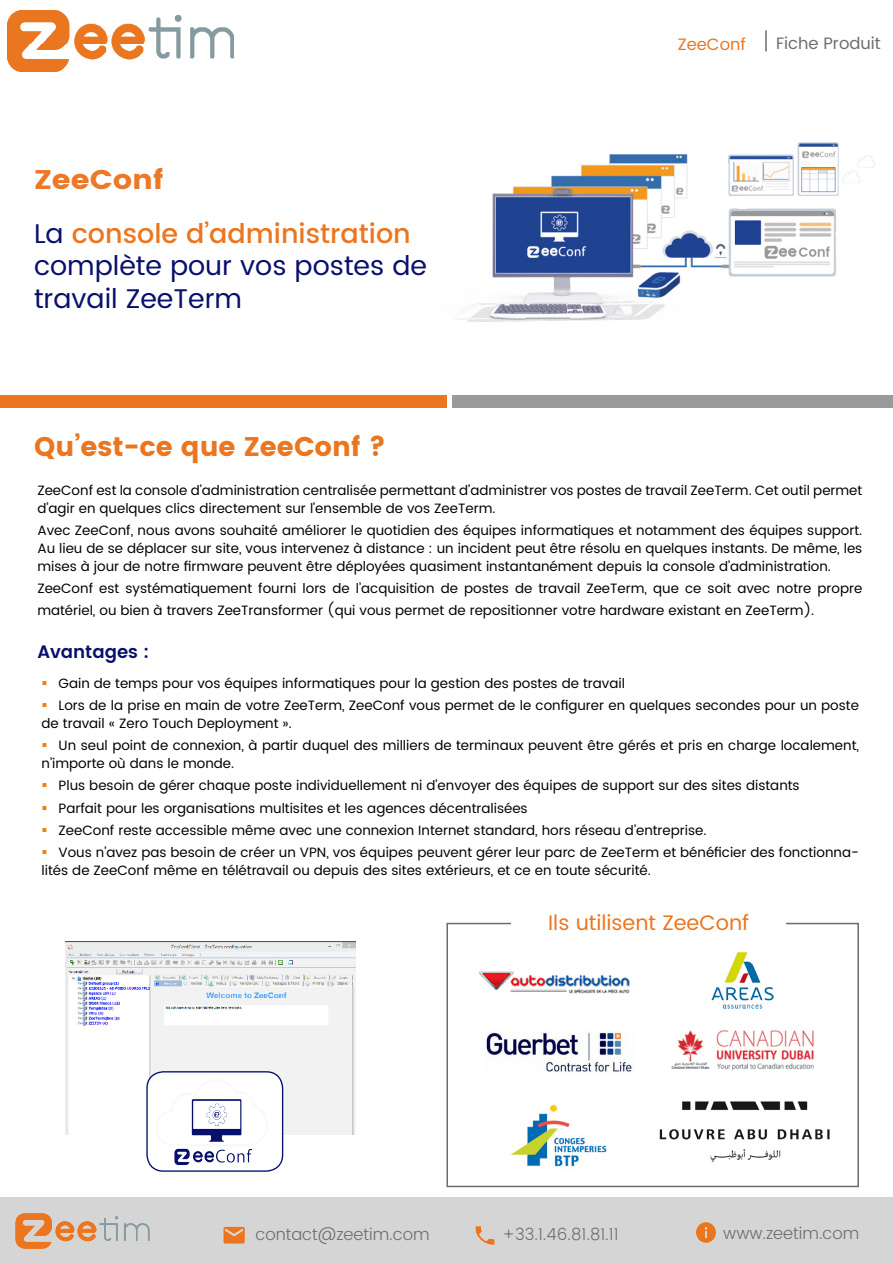
<style>
.page{position:relative;width:893px;height:1263px;background:#fff}
.page>*{position:absolute;margin:0;border:0;box-sizing:border-box;transform-origin:0 0}
.Police{font:27px/32.4px "Poppins";color:#08106c}
.t1{font:27px "Poppins";color:#ec761f}
.t2{font:27px "Poppins";color:#ed7928;scale:1.11 1}
.t3{font:21px "Poppins";color:#ec761f}
.t4{font:600 18px "Poppins";color:#08106c}
.t5{font:300 16.5px "Poppins";color:#6c6d70}
.t6{font:16.5px "Poppins";color:#6c6d70}
.t7{font:16.5px "Poppins";color:#ec761f}
.Paragraphe{font:13.5px/18px "Poppins";color:#000}
.s1{font-weight:500;color:#ec761f}
</style>
<div class="page">
<hr style="left:765px;top:30px;width:2px;height:22px;background:#6c6d70">
<div style="left:0;top:1197px;width:893px;height:66px;background:#d5d5d6"></div>
<div style="left:446px;top:923px;width:413px;height:264px;border:2px solid #6c6d70"></div>
<div style="left:511px;top:894px;width:275px;height:47px;background:#fff"></div>
<img style="left:485px;top:1031px;width:148px;height:41px">
<img style="left:480px;top:971px;width:150px;height:23px">
<img style="left:711px;top:952px;width:63px;height:57px">
<img style="left:223px;top:1226px;width:22px;height:18px">
<img style="left:475px;top:1226px;width:20px;height:19px">
<img style="left:696px;top:1222px;width:20px;height:21px">
<div style="left:0;top:395px;width:446px;height:13px;background:#ec761f"></div>
<div style="left:452px;top:395px;width:441px;height:13px;background:#9a9a9d"></div>
<img style="left:510px;top:1104px;width:97px;height:63px">
<img style="left:671px;top:1030px;width:143px;height:41px">
<img style="left:659px;top:1101px;width:171px;height:61px">
<img style="left:7px;top:11px;width:227px;height:60px">
<img style="left:454px;top:142px;width:421px;height:180px">
<img style="left:16px;top:1213px;width:133px;height:36px">
<img style="left:66px;top:941px;width:290px;height:194px">
<div style="left:147px;top:1072px;width:136px;height:99px;background:#fff;border-radius:16px"></div>
<div style="left:146px;top:1071px;width:137px;height:101px;border:1px solid #08106c;border-radius:16px"></div>
<img style="left:174px;top:1099px;width:78px;height:65px">
<h3 class="t2" style="left:34px;top:164px;width:118px">ZeeConf</h3>
<p class="Police" style="left:34px;top:218px;width:394px">La <span class="s1">console d’administration </span>complète pour vos postes de travail ZeeTerm</p>
<h3 class="t1" style="left:34px;top:431px;width:353px">Qu’est-ce que ZeeConf ?</h3>
<h4 class="t7" style="left:678px;top:32px;width:70px">ZeeConf</h4>
<h4 class="t6" style="left:776px;top:31px;width:106px">Fiche Produit</h4>
<p class="Paragraphe" style="left:37px;top:481px;width:826px">ZeeConf est la console d’administration centralisée permettant d’administrer vos postes de travail ZeeTerm. Cet outil permet d’agir en quelques clics directement sur l’ensemble de vos ZeeTerm.</p>
<p class="Paragraphe" style="left:37px;top:522px;width:826px;text-align:justify">Avec ZeeConf, nous avons souhaité améliorer le quotidien des équipes informatiques et notamment des équipes support.<br>Au lieu de se déplacer sur site, vous intervenez à distance : un incident peut être résolu en quelques instants. De même, les mises à jour de notre firmware peuvent être déployées quasiment instantanément depuis la console d’administration.</p>
<p class="Paragraphe" style="left:37px;top:578px;width:826px;line-height:21.6px">ZeeConf est systématiquement fourni lors de l’acquisition de postes de travail ZeeTerm, que ce soit avec notre propre matériel, ou bien à travers ZeeTransformer (qui vous permet de repositionner votre hardware existant en ZeeTerm).</p>
<h4 class="t4" style="left:37px;top:638px;width:113px">Avantages :</h4>
<p class="Paragraphe" style="left:59px;top:674px;width:568px">Gain de temps pour vos équipes informatiques pour la gestion des postes de travail</p>
<p class="Paragraphe" style="left:42px;top:697px;width:819px;text-indent:17px">Lors de la prise en main de votre ZeeTerm, ZeeConf vous permet de le configurer en quelques secondes pour un poste de travail « Zero Touch Deployment ».</p>
<p class="Paragraphe" style="left:42px;top:737px;width:819px;text-indent:17px">Un seul point de connexion, à partir duquel des milliers de terminaux peuvent être gérés et pris en charge localement, n’importe où dans le monde.</p>
<p class="Paragraphe" style="left:59px;top:777px;width:743px">Plus besoin de gérer chaque poste individuellement ni d’envoyer des équipes de support sur des sites distants</p>
<p class="Paragraphe" style="left:59px;top:799px;width:471px">Parfait pour les organisations multisites et les agences décentralisées</p>
<p class="Paragraphe" style="left:59px;top:822px;width:649px">ZeeConf reste accessible même avec une connexion Internet standard, hors réseau d’entreprise.</p>
<p class="Paragraphe" style="left:42px;top:844px;width:819px;text-indent:17px">Vous n’avez pas besoin de créer un VPN, vos équipes peuvent gérer leur parc de ZeeTerm et bénéficier des fonctionna&shy;lités de ZeeConf même en télétravail ou depuis des sites extérieurs, et ce en toute sécurité.</p>
<h4 class="t3" style="left:548px;top:907px;width:202px">Ils utilisent ZeeConf</h4>
<h4 class="t5" style="left:255px;top:1223px;width:176px">contact@zeetim.com</h4>
<h4 class="t5" style="left:503px;top:1223px;width:118px">+33.1.46.81.81.11</h4>
<h4 class="t5" style="left:723px;top:1221px;width:138px">www.zeetim.com</h4>
</div>
